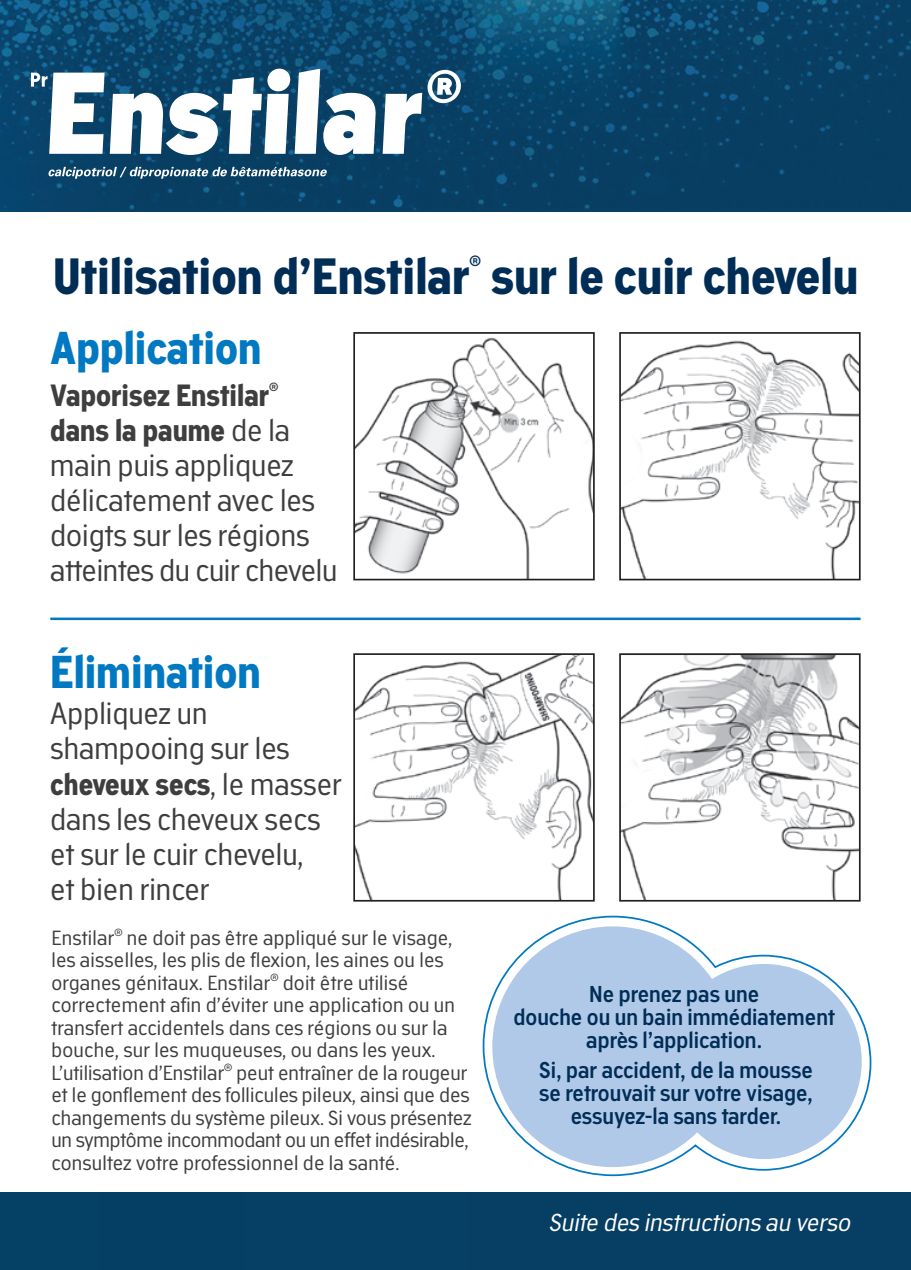
<style>
.page{position:relative;width:911px;height:1270px;background:#fff}
.page>*{position:absolute;margin:0;border:0;box-sizing:border-box;transform-origin:0 0}
.t1{font:700 49.75px "Academy Sans";color:#002d56}
.t2{font:700 45px "Academy Sans";color:#0079c2}
.t3{font:30px/35px "Academy Sans";color:#3e3e3f}
.t4{font:700 30px "Academy Sans";color:#3e3e3f}
.t5{font:italic 24px "Academy Sans";color:#fff}
.t6{font:600 22.5px/23.2px "Academy Sans";color:#002d56;text-align:center}
.t7{font:20px/22.5px "Academy Sans";letter-spacing:.01em;color:#3e3e3f}
.t8{font:700 14.5px "Academy Sans";color:#002d56}
.t9{font:700 11.75px "Academy Sans";color:#3e3e3f}
.s1{font-weight:700}
</style>
<div class="page">
<img style="left:356px;top:337px;width:236px;height:240px">
<div style="left:353px;top:332px;width:242px;height:248px;border:2px solid #231f20"></div>
<img style="left:356px;top:656px;width:236px;height:242px">
<div style="left:353px;top:653px;width:242px;height:248px;border:2px solid #231f20"></div>
<img style="left:622px;top:340px;width:235px;height:237px">
<div style="left:619px;top:332px;width:241px;height:248px;border:2px solid #231f20"></div>
<img style="left:622px;top:656px;width:235px;height:242px">
<div style="left:619px;top:653px;width:241px;height:248px;border:2px solid #231f20"></div>
<img style="left:0;top:0;width:911px;height:211px">
<div style="left:0;top:1192px;width:911px;height:77px;background:#064064"></div>
<svg style="left:382px;top:70px;width:79px;height:84px"></svg>
<svg style="left:31px;top:69px;width:345px;height:86px"></svg>
<svg style="left:48px;top:167px;width:279px;height:12px"></svg>
<svg style="left:482px;top:915px;width:390px;height:261px"></svg>
<svg style="left:492px;top:926px;width:369px;height:240px;fill:#b0c9e8"></svg>
<hr style="left:50px;top:617px;width:810px;height:3px;background:#0079c2">
<p class="t8" style="left:469px;top:252px;width:13px">®</p>
<h1 class="t1" style="left:53px;top:247px;width:807px">Utilisation d’Enstilar sur le cuir chevelu</h1>
<h2 class="t2" style="left:50px;top:321px;width:213px">Application</h2>
<h3 class="t4" style="left:50px;top:377px;width:220px">Vaporisez Enstilar</h3>
<p class="t9" style="left:269px;top:380px;width:11px">®</p>
<h3 class="t3" style="left:50px;top:411px;width:288px"><span class="s1">dans la paume</span> de la main puis appliquez délicatement avec les doigts sur les régions atteintes du cuir chevelu</h3>
<h2 class="t2" style="left:50px;top:645px;width:212px">Élimination</h2>
<h3 class="t3" style="left:50px;top:695px;width:293px">Appliquez un shampooing sur les <span class="s1">cheveux secs</span>, le masser dans les cheveux secs et sur le cuir chevelu,<br>et bien rincer</h3>
<p class="t7" style="left:51px;top:925px;width:421px">Enstilar<sup>®</sup> ne doit pas être appliqué sur le visage, les aisselles, les plis de flexion, les aines ou les organes génitaux. Enstilar<sup>®</sup> doit être utilisé correctement afin d’éviter une application ou un transfert accidentels dans ces régions ou sur la bouche, sur les muqueuses, ou dans les yeux.<br>L’utilisation d’Enstilar<sup>®</sup> peut entraîner de la rougeur et le gonflement des follicules pileux, ainsi que des changements du système pileux. Si vous présentez un symptôme incommodant ou un effet indésirable, consultez votre professionnel de la santé.</p>
<p class="t6" style="left:513px;top:982px;width:323px">Ne prenez pas une<br>douche ou un bain immédiatement après l’application.</p>
<p class="t6" style="left:539px;top:1058px;width:275px">Si, par accident, de la mousse se retrouvait sur votre visage, essuyez-la sans tarder.</p>
<p class="t5" style="left:548px;top:1206px;width:308px">Suite des instructions au verso</p>
</div>
